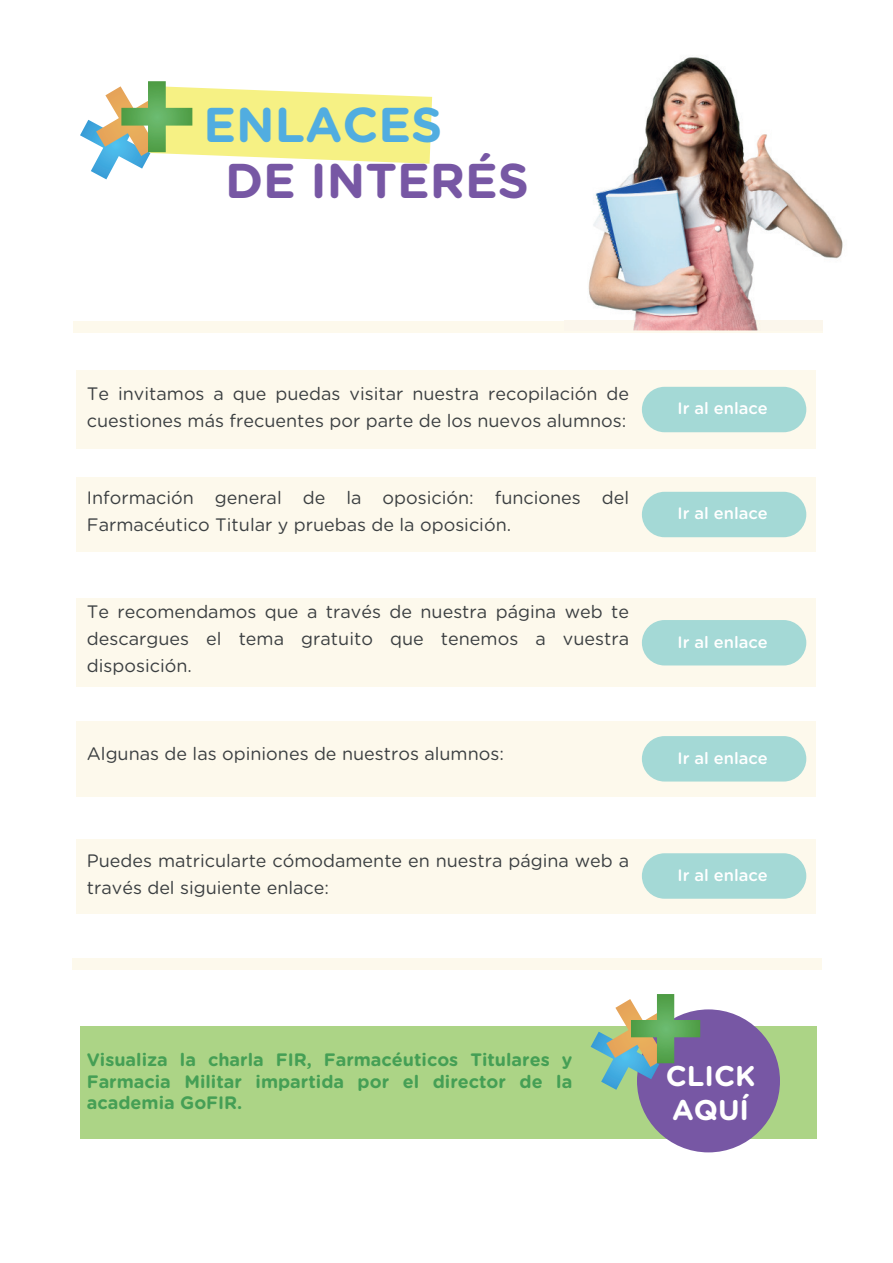
<style>
.page{position:relative;width:893px;height:1263px;background:#fff}
.page>*{position:absolute;margin:0;border:0;box-sizing:border-box;transform-origin:0 0}
.t1{font:700 48.9px "Gotham Rounded";color:#7757a4}
.t2{font:700 48.9px "Gotham Rounded";color:#51ade0}
.t3{font:700 28.5px/34.2px "Gotham Rounded";color:#fff}
.t4{font:18px/27px "Gotham Rounded";color:#3b3f41}
.t5{font:700 18px/21.6px "Gotham Rounded";color:#459f55;text-align:justify}
.t6{font:500 16.5px "Gotham Rounded";color:#fff}
</style>
<div class="page">
<div style="left:73px;top:321px;width:750px;height:11px;background:#fdf9ec"></div>
<div style="left:72px;top:958px;width:749px;height:12px;background:#fdf9ec"></div>
<svg style="left:80px;top:81px;width:352px;height:98px"></svg>
<div style="left:77px;top:370px;width:739px;height:78px;background:#fdf9ec"></div>
<div style="left:642px;top:387px;width:164px;height:45px;background:#a4d9d6;border-radius:23px"></div>
<div style="left:80px;top:1026px;width:736px;height:112px;background:#acd486"></div>
<div style="left:637px;top:1009px;width:143px;height:143px;background:#7757a4;border-radius:50%"></div>
<svg style="left:591px;top:994px;width:109px;height:96px"></svg>
<img style="left:565px;top:57px;width:278px;height:264px">
<img style="left:633px;top:321px;width:125px;height:9px">
<div style="left:77px;top:477px;width:739px;height:75px;background:#fdf9ec"></div>
<div style="left:642px;top:492px;width:164px;height:45px;background:#a4d9d6;border-radius:23px"></div>
<div style="left:77px;top:839px;width:739px;height:74px;background:#fdf9ec"></div>
<div style="left:642px;top:853px;width:164px;height:46px;background:#a4d9d6;border-radius:23px"></div>
<div style="left:77px;top:598px;width:739px;height:89px;background:#fdf9ec"></div>
<div style="left:642px;top:620px;width:164px;height:45px;background:#a4d9d6;border-radius:23px"></div>
<div style="left:77px;top:721px;width:739px;height:76px;background:#fdf9ec"></div>
<div style="left:642px;top:736px;width:164px;height:45px;background:#a4d9d6;border-radius:23px"></div>
<h1 class="t2" style="left:204px;top:89px;width:240px">ENLACES</h1>
<h1 class="t1" style="left:225px;top:145px;width:306px">DE INTERÉS</h1>
<p class="t4" style="left:87px;top:379px;width:544px">Te invitamos a que puedas visitar nuestra recopilación de cuestiones más frecuentes por parte de los nuevos alumnos:</p>
<p class="t4" style="left:87px;top:483px;width:544px">Información general de la oposición: funciones del<br>Farmacéutico Titular y pruebas de la oposición.</p>
<p class="t4" style="left:87px;top:597px;width:544px;text-align:justify">Te recomendamos que a través de nuestra página web te descargues el tema gratuito que tenemos a vuestra disposición.</p>
<p class="t6" style="left:677px;top:397px;width:92px">Ir al enlace</p>
<p class="t6" style="left:677px;top:502px;width:92px">Ir al enlace</p>
<p class="t6" style="left:677px;top:630px;width:92px">Ir al enlace</p>
<p class="t4" style="left:87px;top:740px;width:419px">Algunas de las opiniones de nuestros alumnos:</p>
<p class="t6" style="left:677px;top:746px;width:92px">Ir al enlace</p>
<p class="t4" style="left:87px;top:846px;width:544px">Puedes matricularte cómodamente en nuestra página web a través del siguiente enlace:</p>
<p class="t6" style="left:677px;top:863px;width:92px">Ir al enlace</p>
<p class="t5" style="left:87px;top:1048px;width:487px">Visualiza la charla FIR, Farmacéuticos Titulares y Farmacia Militar impartida por el director de la academia GoFIR.</p>
<h2 class="t3" style="left:666px;top:1057px;width:91px">CLICK<br>AQUÍ</h2>
</div>
